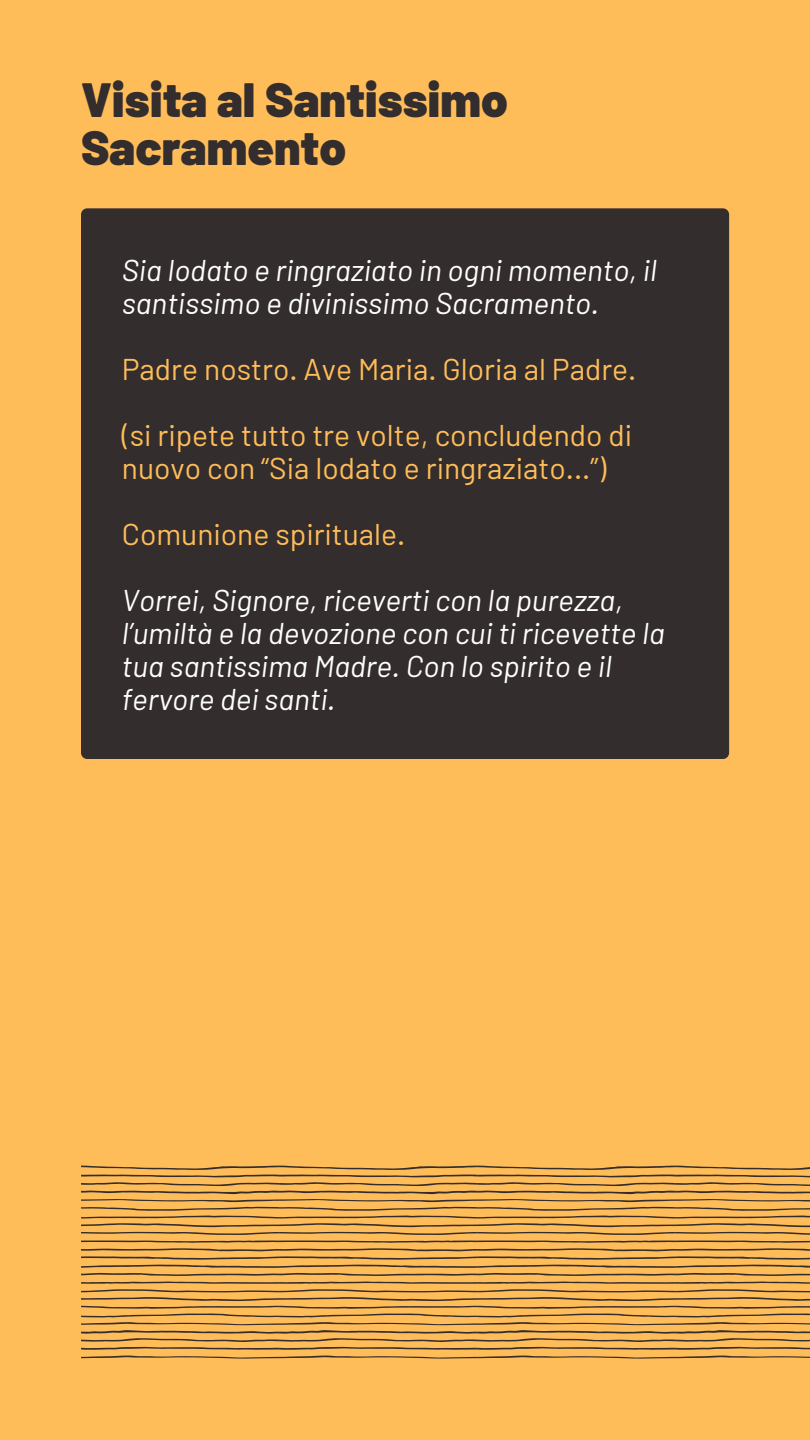
<style>
.page{position:relative;width:810px;height:1440px;background:#ffbd59}
.page>*{position:absolute;margin:0;border:0;box-sizing:border-box;transform-origin:0 0}
.t1{font:900 48px/48px "Barlow";color:#342d2d}
.t2{font:italic 30px/33px "Barlow";color:#fff}
.t3{font:30px/33px "Barlow";color:#ffbd59}
</style>
<div class="page">
<div style="left:81px;top:208px;width:648px;height:551px;background:#342d2d;border-radius:6px"></div>
<svg style="left:81px;top:1241px;width:729px;height:118px"></svg>
<svg style="left:81px;top:1166px;width:729px;height:69px"></svg>
<p class="t1" style="left:81px;top:73px;width:428px">Visita al Santissimo<br>Sacramento</p>
<p class="t2" style="left:122px;top:253px;width:536px">Sia lodato e ringraziato in ogni momento, il santissimo e divinissimo Sacramento.</p>
<p class="t3" style="left:122px;top:352px;width:516px">Padre nostro. Ave Maria. Gloria al Padre.</p>
<p class="t3" style="left:122px;top:418px;width:512px">(si ripete tutto tre volte, concludendo di nuovo con “Sia lodato e ringraziato...”)</p>
<p class="t3" style="left:122px;top:517px;width:285px">Comunione spirituale.</p>
<p class="t2" style="left:122px;top:583px;width:544px">Vorrei, Signore, riceverti con la purezza, l’umiltà e la devozione con cui ti ricevette la tua santissima Madre. Con lo spirito e il fervore dei santi.</p>
</div>
